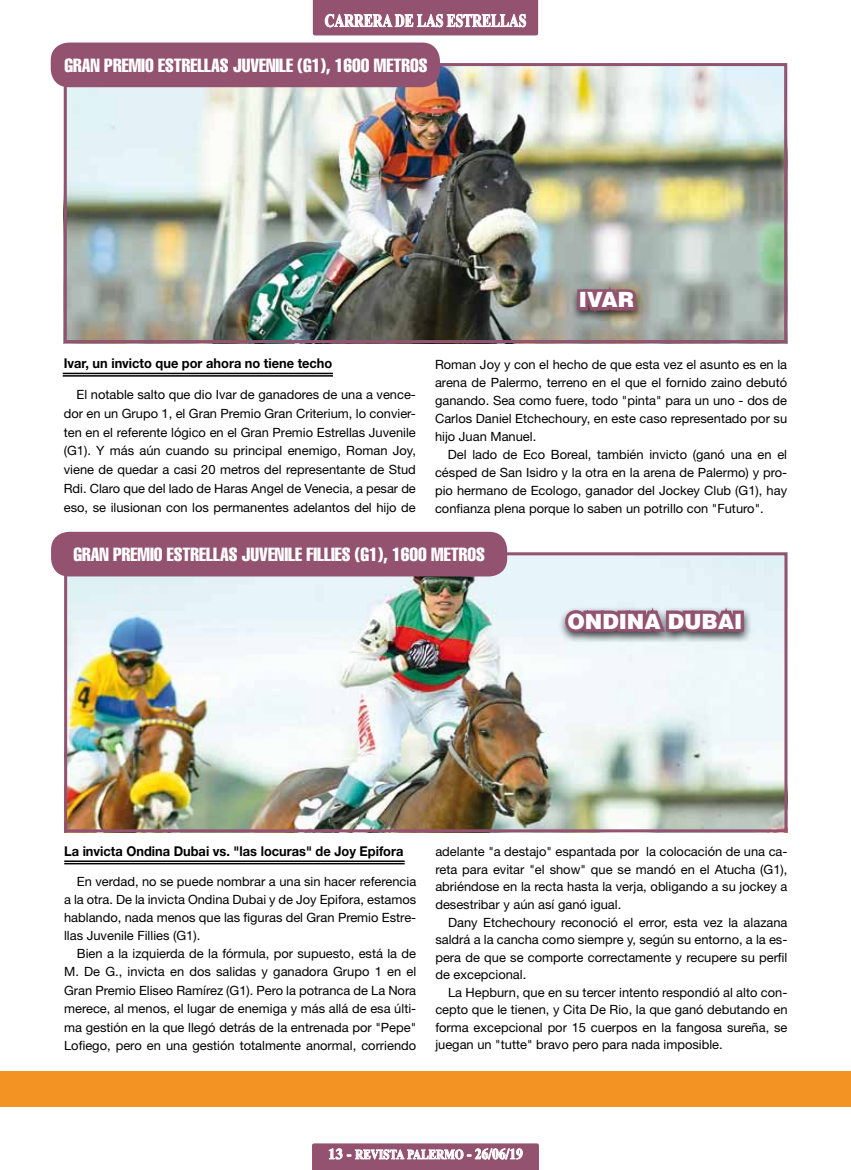
<style>
.page{position:relative;width:851px;height:1170px;background:#fff}
.page>*{position:absolute;margin:0;border:0;box-sizing:border-box;transform-origin:0 0}
.t1{font:900 21px "Helvetica";color:#fff}
.t2{font:extra-condensed 18.75px "Helvetica";color:#fff}
.t3{font:700 18px "Times New Roman";color:#fff;scale:.75 1}
.t4{font:700 13.5px "Helvetica Neue LT Std";color:#000;scale:.95 1}
.t5{font:700 13.5px "Times New Roman";color:#fff;scale:.83 1}
.t6{font:12.75px/18px "Helvetica Neue LT Std";color:#000;text-align:justify}
.s1{font-size:15px}
</style>
<div class="page">
<svg style="left:312px;top:1143px;width:227px;height:26px;background:#a67289"></svg>
<svg style="left:313px;top:0;width:225px;height:35px;background:#a36d85"></svg>
<img style="left:68px;top:67px;width:715px;height:272px">
<div style="left:64px;top:63px;width:723px;height:280px;border:3px solid #935370"></div>
<div style="left:51px;top:43px;width:389px;height:44px;background:#935370;border-radius:18px"></div>
<div style="left:569px;top:281px;width:75px;height:40px;background:#000;opacity:.75"></div>
<div style="left:577px;top:289px;width:11px;height:21px;border:6px solid #935370"></div>
<svg style="left:579px;top:275px;width:60px;height:50px;background:#977e82"></svg>
<img style="left:68px;top:556px;width:715px;height:272px">
<div style="left:64px;top:552px;width:723px;height:280px;border:3px solid #935370"></div>
<div style="left:51px;top:531px;width:456px;height:45px;background:#935370;border-radius:18px"></div>
<div style="left:557px;top:602px;width:194px;height:40px;background:#000;opacity:.75"></div>
<svg style="left:562px;top:596px;width:180px;height:47px;background:#b39fae"></svg>
<div style="left:732px;top:610px;width:11px;height:21px;border:6px solid #935370"></div>
<div style="left:0;top:1070px;width:850px;height:36px;background:#f29323"></div>
<hr style="left:64px;top:860px;width:340px;height:1px;background:#000">
<hr style="left:64px;top:862px;width:340px;height:2px;background:#000">
<hr style="left:63px;top:372px;width:270px;height:2px;background:#000">
<hr style="left:63px;top:375px;width:270px;height:1px;background:#000">
<h3 class="t3" style="left:324px;top:8px;width:270px">CARRERA DE LAS ESTRELLAS</h3>
<h2 class="t2" style="left:64px;top:53px;width:364px">GRAN PREMIO ESTRELLAS JUVENILE (G1), 1600 METROS</h2>
<h1 class="t1" style="left:578px;top:286px;width:57px">IVAR</h1>
<p class="t4" style="left:64px;top:355px;width:284px">Ivar, un invicto que por ahora no tiene techo</p>
<p class="t6" style="left:64px;top:385px;width:353px;line-height:18.8px;text-indent:13px">El notable salto que dio Ivar de ganadores de una a vence&shy;dor en un Grupo 1, el Gran Premio Gran Criterium, lo convier&shy;ten en el referente lógico en el Gran Premio Estrellas Juvenile (G1). Y más aún cuando su principal enemigo, Roman Joy, viene de quedar a casi 20 metros del representante de Stud Rdi. Claro que del lado de Haras Angel de Venecia, a pesar de eso, se ilusionan con los permanentes adelantos del hijo de</p>
<p class="t6" style="left:435px;top:355px;width:353px">Roman Joy y con el hecho de que esta vez el asunto es en la arena de Palermo, terreno en el que el fornido zaino debutó ganando. Sea como fuere, todo "pinta" para un uno - dos de Carlos Daniel Etchechoury, en este caso representado por su hijo Juan Manuel.</p>
<p class="t6" style="left:435px;top:445px;width:353px;text-indent:13px">Del lado de Eco Boreal, también invicto (ganó una en el césped de San Isidro y la otra en la arena de Palermo) y pro&shy;pio hermano de Ecologo, ganador del Jockey Club (G1), hay confianza plena porque lo saben un potrillo con "Futuro".</p>
<h2 class="t2" style="left:73px;top:542px;width:413px">GRAN PREMIO ESTRELLAS JUVENILE FILLIES (G1), 1600 METROS</h2>
<h1 class="t1" style="left:567px;top:607px;width:176px">ONDINA DUBAI</h1>
<p class="t4" style="left:64px;top:842px;width:358px">La invicta Ondina Dubai vs. "las locuras" de Joy Epifora</p>
<p class="t6" style="left:64px;top:871px;width:353px;text-indent:13px">En verdad, no se puede nombrar a una sin hacer referencia a la otra. De la invicta Ondina Dubai y de Joy Epifora, estamos hablando, nada menos que las figuras del Gran Premio Estre&shy;llas Juvenile Fillies (G1).</p>
<p class="t6" style="left:64px;top:944px;width:353px;text-indent:13px">Bien a la izquierda de la fórmula, por supuesto, está la de M. De G., invicta en dos salidas y ganadora Grupo 1 en el Gran Premio Eliseo Ramírez (G1). Pero la potranca de La Nora merece, al menos, el lugar de enemiga y más allá de esa últi&shy;ma gestión en la que llegó detrás de la entrenada por "Pepe" Lofiego, pero en una gestión totalmente anormal, corriendo</p>
<p class="t6" style="left:435px;top:842px;width:353px;line-height:17.5px">adelante "a destajo" espantada por la colocación de una ca&shy;reta para evitar "el show" que se mandó en el Atucha (G1), abriéndose en la recta hasta la verja, obligando a su jockey a desestribar y aún así ganó igual.</p>
<p class="t6" style="left:435px;top:912px;width:353px;line-height:17.5px;text-indent:13px">Dany Etchechoury reconoció el error, esta vez la alazana saldrá a la cancha como siempre y, según su entorno, a la es&shy;pera de que se comporte correctamente y recupere su perfil de excepcional.</p>
<p class="t6" style="left:435px;top:983px;width:353px;line-height:17.5px;text-indent:13px">La Hepburn, que en su tercer intento respondió al alto con&shy;cepto que le tienen, y Cita De Rio, la que ganó debutando en forma excepcional por 15 cuerpos en la fangosa sureña, se juegan un "tutte" bravo pero para nada imposible.</p>
<p class="t5" style="left:328px;top:1144px;width:236px"><span class="s1">13 -</span> REVISTA PALERMO <span class="s1">- 26/06/19</span></p>
</div>
